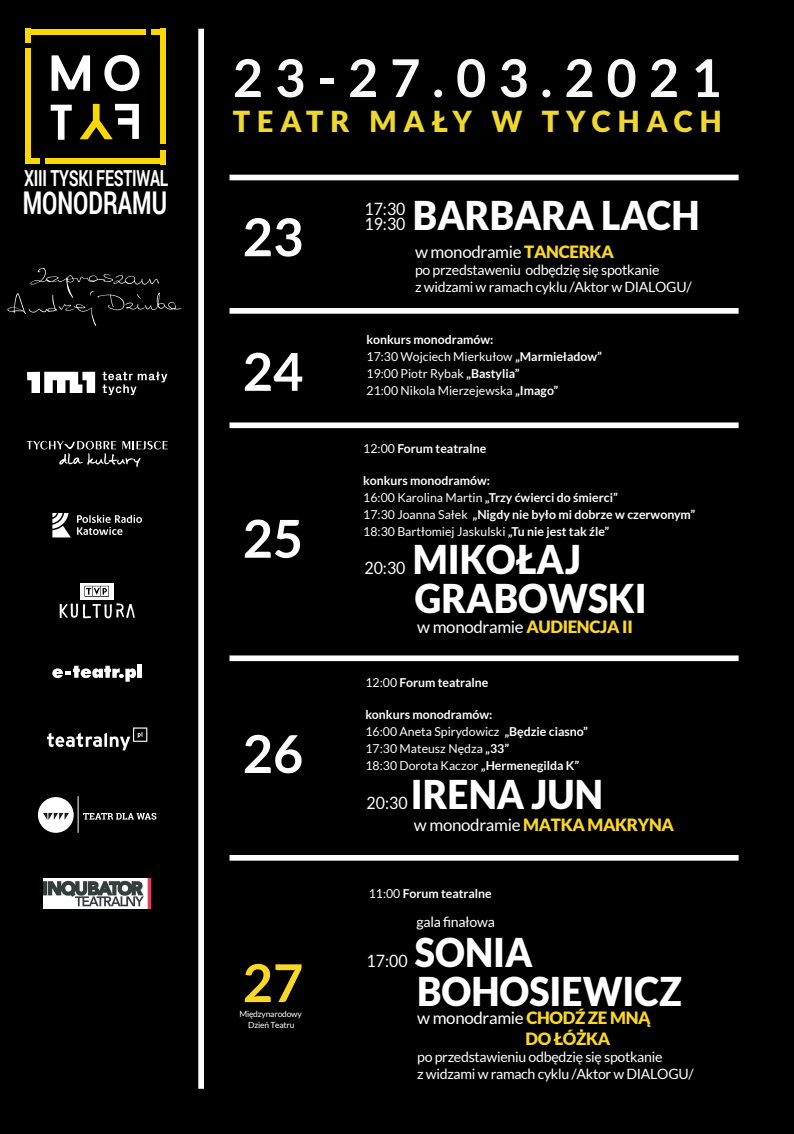
<style>
.page{position:relative;width:794px;height:1134px;background:#000001}
.page>*{position:absolute;margin:0;border:0;box-sizing:border-box;transform-origin:0 0}
.t1{font:700 52.24px "Lato";color:#fff}
.t2{font:700 52.24px "Lato";color:#f9d724}
.t3{font:700 52.12px "Lato";letter-spacing:.23em;color:#f7f8f7}
.t4{font:900 39.68px/39.7px "Lato";color:#fff;scale:.94 1}
.t5{font:700 31.4px "Roboto";color:#fff;scale:.71 1}
.t6{font:900 28.96px "Lato";letter-spacing:.24em;color:#eed830}
.t7{font:700 22.04px "Roboto";letter-spacing:-.02em;color:#fff;scale:.71 1}
.t8{font:17px/15.3px "Lato";color:#fff;scale:.94 1}
.t9{font:900 16.92px/20.3px "Lato";letter-spacing:-.02em;color:#f9d724}
.t10{font:16.92px "Lato";letter-spacing:-.02em;color:#fff}
.t11{font:14.16px/17px "Lato";letter-spacing:-.02em;color:#fff}
.t12{font:700 12.28px/17px "Lato";color:#fffefd}
.t13{font:12.28px/17px "Lato";color:#fffefd}
.t14{font:8.48px/10.2px "Lato";letter-spacing:-.02em;color:#fff;text-align:center}
.s1{font-weight:900;color:#f9d724}
.s2{font-weight:400}
.s3{font-weight:700}
.s4{font-weight:400;color:#fff}
</style>
<div class="page">
<svg style="left:27px;top:441px;width:141px;height:26px"></svg>
<svg style="left:102px;top:372px;width:65px;height:23px"></svg>
<svg style="left:27px;top:372px;width:68px;height:21px"></svg>
<div style="left:160px;top:29px;width:6px;height:115px;background:#fad806"></div>
<svg style="left:51px;top:105px;width:21px;height:35px"></svg>
<svg style="left:80px;top:104px;width:59px;height:35px"></svg>
<svg style="left:52px;top:55px;width:87px;height:36px"></svg>
<div style="left:25px;top:29px;width:6px;height:14px;background:#fad806"></div>
<div style="left:25px;top:29px;width:120px;height:6px;background:#fad806"></div>
<div style="left:45px;top:158px;width:121px;height:6px;background:#fad806"></div>
<div style="left:25px;top:49px;width:6px;height:115px;background:#fad806"></div>
<div style="left:25px;top:158px;width:14px;height:6px;background:#fad806"></div>
<div style="left:160px;top:150px;width:6px;height:14px;background:#fad806"></div>
<div style="left:151px;top:29px;width:15px;height:6px;background:#fad806"></div>
<div style="left:198px;top:29px;width:6px;height:1060px;background:#fff"></div>
<div style="left:229px;top:308px;width:509px;height:6px;background:#fff"></div>
<div style="left:229px;top:175px;width:509px;height:5px;background:#fff"></div>
<div style="left:229px;top:422px;width:509px;height:6px;background:#fff"></div>
<div style="left:229px;top:655px;width:509px;height:6px;background:#fff"></div>
<div style="left:229px;top:855px;width:509px;height:6px;background:#fff"></div>
<svg style="left:52px;top:666px;width:84px;height:16px"></svg>
<hr style="left:138px;top:664px;width:4px;height:14px;background:#fff">
<svg style="left:77px;top:515px;width:65px;height:20px"></svg>
<svg style="left:52px;top:513px;width:19px;height:24px"></svg>
<svg style="left:47px;top:727px;width:100px;height:23px"></svg>
<hr style="left:78px;top:796px;width:1px;height:37px;background:#fff">
<div style="left:38px;top:797px;width:36px;height:36px;background:#fff;border-radius:50%"></div>
<svg style="left:43px;top:813px;width:26px;height:7px"></svg>
<svg style="left:83px;top:813px;width:73px;height:7px"></svg>
<img style="left:44px;top:879px;width:107px;height:29px">
<svg style="left:80px;top:583px;width:33px;height:16px"></svg>
<svg style="left:84px;top:586px;width:25px;height:11px"></svg>
<svg style="left:60px;top:603px;width:75px;height:15px"></svg>
<svg style="left:7px;top:268px;width:175px;height:58px"></svg>
<h3 class="t7" style="left:24px;top:162px;width:204px">XIII TYSKI FESTIWAL</h3>
<h3 class="t5" style="left:23px;top:180px;width:205px">MONODRAMU</h3>
<h2 class="t3" style="left:233px;top:48px;width:490px">23-27.03.2021</h2>
<h3 class="t6" style="left:233px;top:104px;width:490px">TEATR MAŁY W TYCHACH</h3>
<h1 class="t1" style="left:243px;top:207px;width:62px">23</h1>
<h1 class="t1" style="left:243px;top:342px;width:62px">24</h1>
<h1 class="t1" style="left:243px;top:509px;width:62px">25</h1>
<h1 class="t1" style="left:243px;top:724px;width:62px">26</h1>
<h1 class="t2" style="left:243px;top:953px;width:62px">27</h1>
<p class="t14" style="left:239px;top:1009px;width:64px">Międzynarodowy<br>Dzień Teatru</p>
<h3 class="t8" style="left:364px;top:201px;width:45px">17:30<br>19:30</h3>
<h3 class="t4" style="left:413px;top:195px;width:306px">BARBARA LACH</h3>
<h3 class="t10" style="left:415px;top:242px;width:200px">w monodramie <span class="s1">TANCERKA</span></h3>
<p class="t11" style="left:415px;top:261px;width:278px">po przedstaweniu odbędzię się spotkanie<br>z widzami w ramach cyklu /Aktor w DIALOGU/</p>
<p class="t12" style="left:366px;top:331px;width:237px">konkurs monodramów:<br><span class="s2">17:30 Wojciech Mierkułow</span> „Marmieładow”<br><span class="s2">19:00 Piotr Rybak</span> „Bastylia”</p>
<p class="t13" style="left:366px;top:382px;width:193px">21:00 Nikola Mierzejewska <span class="s3">„Imago”</span></p>
<p class="t12" style="left:363px;top:440px;width:124px"><span class="s2">12:00</span> Forum teatralne</p>
<p class="t12" style="left:363px;top:471px;width:333px">konkurs monodramów:<br><span class="s2">16:00 Karolina Martin</span> „Trzy ćwierci do śmierci”<br><span class="s2">17:30 Joanna Sałek</span> „Nigdy nie było mi dobrze w czerwonym” <span class="s2">18:30 Bartłomiej Jaskulski</span> „Tu nie jest tak źle”</p>
<h3 class="t8" style="left:364px;top:560px;width:45px">20:30</h3>
<h3 class="t4" style="left:413px;top:538px;width:250px">MIKOŁAJ<br>GRABOWSKI</h3>
<h3 class="t10" style="left:417px;top:618px;width:217px">w monodramie <span class="s1">AUDIENCJA II</span></h3>
<p class="t12" style="left:365px;top:674px;width:124px"><span class="s2">12:00</span> Forum teatralne</p>
<p class="t13" style="left:365px;top:706px;width:224px"><span class="s3">konkurs monodramów:<br></span>16:00 Aneta Spirydowicz <span class="s3">„Będzie ciasno”<br></span>17:30 Mateusz Nędza <span class="s3">„33”</span></p>
<p class="t13" style="left:365px;top:757px;width:215px">18:30 Dorota Kaczor <span class="s3">„Hermenegilda K”</span></p>
<h3 class="t4" style="left:411px;top:774px;width:206px">IRENA JUN</h3>
<h3 class="t9" style="left:414px;top:814px;width:261px"><span class="s4">w monodramie</span> MATKA MAKRYNA</h3>
<h3 class="t8" style="left:366px;top:795px;width:45px">20:30</h3>
<p class="t12" style="left:369px;top:885px;width:124px"><span class="s2">11:00</span> Forum teatralne</p>
<p class="t11" style="left:416px;top:913px;width:80px">gala finałowa</p>
<h3 class="t4" style="left:415px;top:931px;width:285px">SONIA<br>BOHOSIEWICZ</h3>
<h3 class="t9" style="left:525px;top:1008px;width:127px;text-indent:-108px"><span class="s4">w monodramie</span> CHODŹ ZE MNĄ<br>DO ŁÓŻKA</h3>
<p class="t11" style="left:417px;top:1048px;width:278px">po przedstawieniu odbędzię się spotkanie<br>z widzami w ramach cyklu /Aktor w DIALOGU/</p>
<h3 class="t8" style="left:366px;top:953px;width:45px">17:00</h3>
</div>
